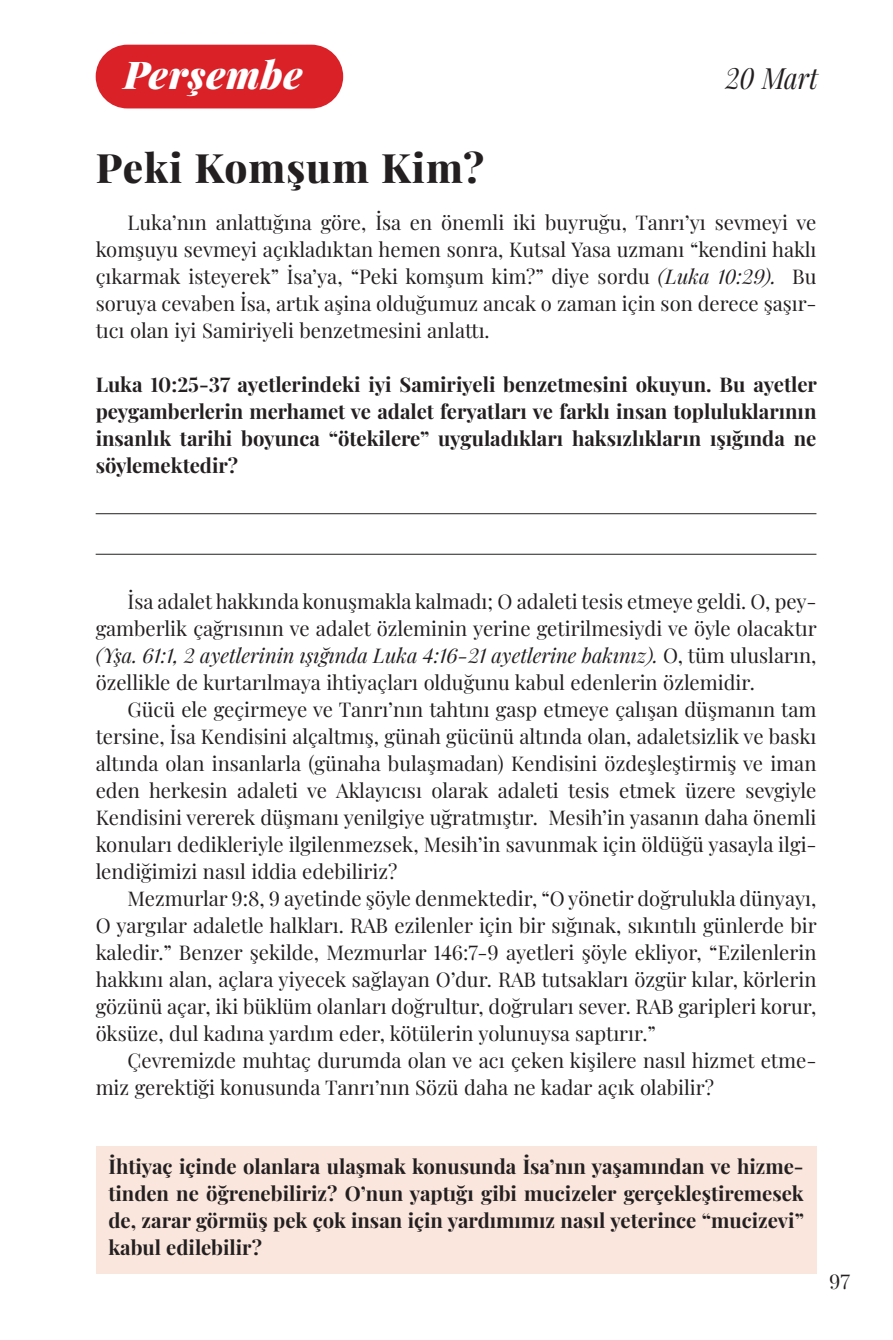
<style>
.page{position:relative;width:893px;height:1340px;background:#fff}
.page>*{position:absolute;margin:0;border:0;box-sizing:border-box;transform-origin:0 0}
.Day_Title{font:800 40.5px "Playfair Display";letter-spacing:.025em;color:#231f20}
.Days_of_the_week{font:italic 900 38.25px "Playfair Display";letter-spacing:.02em;color:#fff}
.Lesson_Dates{font:italic 29.25px "Playfair Display";color:#231f20;scale:.9 1}
.Body_Text_TR{font:20.25px/27px "Playfair Display";color:#231f20;text-align:justify}
.Questions{font:700 20.25px/27px "Playfair Display";color:#231f20;text-align:justify}
.Question_w_Color{font:700 20.25px/27px "Playfair Display";color:#231f20;text-align:justify}
.s1{font-style:italic}
</style>
<div class="page">
<div style="left:96px;top:45px;width:247px;height:63px;background:#da2128;border-radius:32px"></div>
<hr style="left:96px;top:513px;width:720px;height:1px;background:#231f20">
<hr style="left:96px;top:554px;width:720px;height:1px;background:#231f20">
<div style="left:96px;top:1145px;width:720px;height:128px;background:#fae6dc"></div>
<p class="Days_of_the_week" style="left:124px;top:45px;width:180px">Perşembe</p>
<p class="Lesson_Dates" style="left:725px;top:55px;width:105px">20 Mart</p>
<p class="Day_Title" style="left:96px;top:136px;width:390px">Peki Komşum Kim?</p>
<p class="Body_Text_TR" style="left:96px;top:207px;width:722px;text-indent:32px">Luka’nın anlattığına göre, İsa en önemli iki buyruğu, Tanrı’yı sevmeyi ve komşuyu sevmeyi açıkladıktan hemen sonra, Kutsal Yasa uzmanı “kendini haklı çıkarmak isteyerek” İsa’ya, “Peki komşum kim?” diye sordu <span class="s1">(Luka 10:29).</span> Bu soruya cevaben İsa, artık aşina olduğumuz ancak o zaman için son derece şaşır&shy;tıcı olan iyi Samiriyeli benzetmesini anlattı.</p>
<p class="Questions" style="left:96px;top:369px;width:723px">Luka 10:25-37 ayetlerindeki iyi Samiriyeli benzetmesini okuyun. Bu ayetler peygamberlerin merhamet ve adalet feryatları ve farklı insan topluluklarının insanlık tarihi boyunca “ötekilere” uyguladıkları haksızlıkların ışığında ne söylemektedir?</p>
<p class="Body_Text_TR" style="left:96px;top:585px;width:723px;text-indent:32px">İsa adalet hakkında konuşmakla kalmadı; O adaleti tesis etmeye geldi. O, pey&shy;gamberlik çağrısının ve adalet özleminin yerine getirilmesiydi ve öyle olacaktır <span class="s1">(Yşa. 61:1, 2 ayetlerinin ışığında Luka 4:16-21 ayetlerine bakınız).</span> O, tüm ulusların, özellikle de kurtarılmaya ihtiyaçları olduğunu kabul edenlerin özlemidir.</p>
<p class="Body_Text_TR" style="left:96px;top:693px;width:722px;text-indent:32px">Gücü ele geçirmeye ve Tanrı’nın tahtını gasp etmeye çalışan düşmanın tam tersine, İsa Kendisini alçaltmış, günah gücünü altında olan, adaletsizlik ve baskı altında olan insanlarla (günaha bulaşmadan) Kendisini özdeşleştirmiş ve iman eden herkesin adaleti ve Aklayıcısı olarak adaleti tesis etmek üzere sevgiyle Kendisini vererek düşmanı yenilgiye uğratmıştır. Mesih’in yasanın daha önemli konuları dedikleriyle ilgilenmezsek, Mesih’in savunmak için öldüğü yasayla ilgi&shy;lendiğimizi nasıl iddia edebiliriz?</p>
<p class="Body_Text_TR" style="left:96px;top:882px;width:723px;text-indent:32px">Mezmurlar 9:8, 9 ayetinde şöyle denmektedir, “O yönetir doğrulukla dünyayı, O yargılar adaletle halkları. RAB ezilenler için bir sığınak, sıkıntılı günlerde bir kaledir.” Benzer şekilde, Mezmurlar 146:7-9 ayetleri şöyle ekliyor, “Ezilenlerin hakkını alan, açlara yiyecek sağlayan O’dur. RAB tutsakları özgür kılar, körlerin gözünü açar, iki büklüm olanları doğrultur, doğruları sever. RAB garipleri korur, öksüze, dul kadına yardım eder, kötülerin yolunuysa saptırır.”</p>
<p class="Body_Text_TR" style="left:96px;top:1044px;width:722px;text-indent:32px">Çevremizde muhtaç durumda olan ve acı çeken kişilere nasıl hizmet etme&shy;miz gerektiği konusunda Tanrı’nın Sözü daha ne kadar açık olabilir?</p>
<p class="Question_w_Color" style="left:108px;top:1151px;width:697px">İhtiyaç içinde olanlara ulaşmak konusunda İsa’nın yaşamından ve hizme&shy;tinden ne öğrenebiliriz? O’nun yaptığı gibi mucizeler gerçekleştiremesek de, zarar görmüş pek çok insan için yardımımız nasıl yeterince “mucizevi” kabul edilebilir?</p>
<p class="Body_Text_TR" style="left:829px;top:1266px;width:22px">97</p>
</div>
